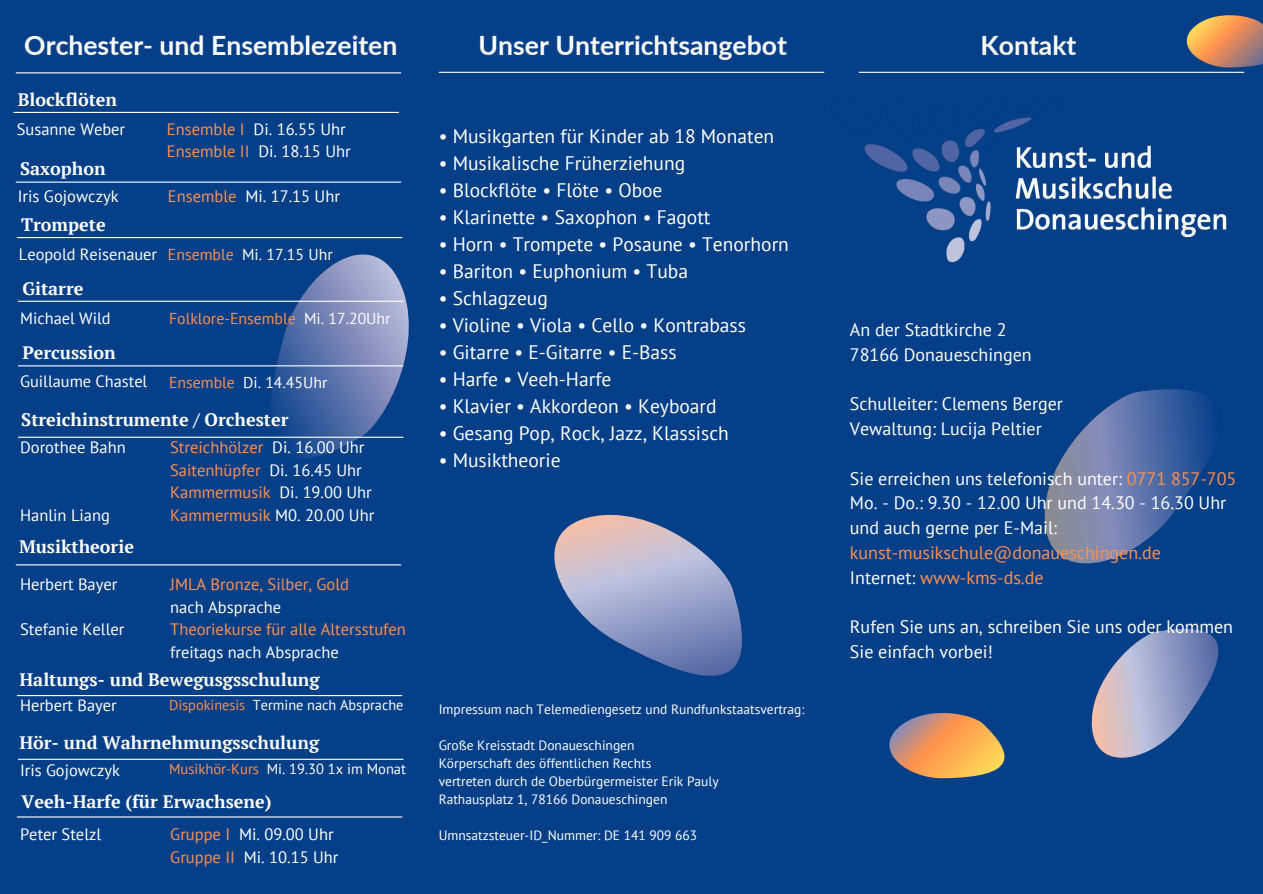
<style>
.page{position:relative;width:1263px;height:894px;background:#fff}
.page>*{position:absolute;margin:0;border:0;box-sizing:border-box;transform-origin:0 0}
.t1{font:700 26.55px "Lato";color:#fff}
.t2{font:19.5px "PT Sans";color:#fff}
.t3{font:18px/24.8px "PT Sans";color:#fff}
.t4{font:700 18px "PT Serif";color:#fff}
.t5{font:18px "PT Sans";color:#ff914d}
.t6{font:16.5px "PT Sans";color:#fff}
.t7{font:16.5px/22.5px "PT Sans";color:#ff914d}
.t8{font:16.35px "PT Sans";color:#fff}
.t9{font:15.75px "PT Sans";color:#fff}
.t10{font:15.75px "PT Sans";color:#ff914d}
.t11{font:14.55px "PT Sans";color:#fff}
.t12{font:14.25px "PT Sans";color:#fff}
.t13{font:13.5px "PT Sans";color:#fff}
.s1{color:#ff914d}
.s2{color:#fff}
</style>
<div class="page">
<div style="left:0;top:0;width:1263px;height:893px;background:#043f88"></div>
<svg style="left:554px;top:514px;width:188px;height:162px"></svg>
<svg style="left:1091px;top:629px;width:128px;height:129px"></svg>
<svg style="left:889px;top:713px;width:116px;height:66px"></svg>
<svg style="left:168px;top:237px;width:241px;height:222px"></svg>
<hr style="left:16px;top:72px;width:385px;height:1px;background:#fff">
<hr style="left:859px;top:72px;width:385px;height:1px;background:#fff">
<hr style="left:439px;top:72px;width:385px;height:1px;background:#fff">
<hr style="left:14px;top:112px;width:385px;height:1px;background:#fff">
<svg style="left:1044px;top:389px;width:168px;height:175px"></svg>
<svg style="left:1173px;top:15px;width:90px;height:58px"></svg>
<hr style="left:16px;top:181px;width:385px;height:2px;background:#fff">
<hr style="left:17px;top:237px;width:385px;height:1px;background:#fff">
<hr style="left:18px;top:300px;width:385px;height:2px;background:#fff">
<hr style="left:18px;top:365px;width:385px;height:1px;background:#fff">
<hr style="left:18px;top:436px;width:385px;height:1px;background:#fff">
<hr style="left:16px;top:564px;width:385px;height:1px;background:#fff">
<hr style="left:17px;top:694px;width:385px;height:2px;background:#fff">
<hr style="left:18px;top:758px;width:385px;height:1px;background:#fff">
<hr style="left:17px;top:816px;width:385px;height:1px;background:#fff">
<img style="left:864px;top:107px;width:362px;height:154px">
<p class="t1" style="left:24px;top:28px;width:375px">Orchester- und Ensemblezeiten</p>
<p class="t1" style="left:479px;top:28px;width:310px">Unser Unterrichtsangebot</p>
<p class="t1" style="left:981px;top:28px;width:97px">Kontakt</p>
<p class="t4" style="left:18px;top:87px;width:101px">Blockflöten</p>
<p class="t6" style="left:17px;top:118px;width:110px">Susanne Weber</p>
<p class="t6" style="left:167px;top:118px;width:180px"><span class="s1">Ensemble I</span> Di. 16.55 Uhr</p>
<p class="t6" style="left:167px;top:140px;width:185px"><span class="s1">Ensemble II</span> Di. 18.15 Uhr</p>
<p class="t4" style="left:20px;top:157px;width:87px">Saxophon</p>
<p class="t4" style="left:21px;top:212px;width:86px">Trompete</p>
<p class="t6" style="left:18px;top:185px;width:102px">Iris Gojowczyk</p>
<p class="t6" style="left:168px;top:185px;width:174px"><span class="s1">Ensemble</span> Mi. 17.15 Uhr</p>
<p class="t8" style="left:19px;top:243px;width:140px">Leopold Reisenauer</p>
<p class="t9" style="left:168px;top:244px;width:166px"><span class="s1">Ensemble</span> Mi. 17.15 Uhr</p>
<p class="t4" style="left:22px;top:276px;width:63px">Gitarre</p>
<p class="t8" style="left:20px;top:307px;width:92px">Michael Wild</p>
<p class="t10" style="left:169px;top:308px;width:223px">Folklore-Ensemble <span class="s2">Mi. 17.20Uhr</span></p>
<p class="t4" style="left:22px;top:340px;width:95px">Percussion</p>
<p class="t8" style="left:20px;top:370px;width:129px">Guillaume Chastel</p>
<p class="t9" style="left:169px;top:371px;width:160px"><span class="s1">Ensemble</span> Di. 14.45Uhr</p>
<p class="t4" style="left:21px;top:407px;width:269px">Streichinstrumente / Orchester</p>
<p class="t6" style="left:20px;top:436px;width:107px">Dorothee Bahn</p>
<p class="t6" style="left:20px;top:503px;width:91px">Hanlin Liang</p>
<p class="t4" style="left:19px;top:534px;width:116px">Musiktheorie</p>
<p class="t6" style="left:20px;top:573px;width:99px">Herbert Bayer</p>
<p class="t6" style="left:20px;top:618px;width:106px">Stefanie Keller</p>
<p class="t7" style="left:170px;top:435px;width:196px">Streichhölzer <span class="s2">Di. 16.00 Uhr</span></p>
<p class="t7" style="left:170px;top:458px;width:193px">Saitenhüpfer <span class="s2">Di. 16.45 Uhr</span></p>
<p class="t7" style="left:170px;top:480px;width:203px">Kammermusik <span class="s2">Di. 19.00 Uhr</span></p>
<p class="t7" style="left:170px;top:503px;width:206px">Kammermusik <span class="s2">M0. 20.00 Uhr</span></p>
<p class="t7" style="left:170px;top:572px;width:180px">JMLA Bronze, Silber, Gold</p>
<p class="t6" style="left:170px;top:595px;width:113px">nach Absprache</p>
<p class="t7" style="left:170px;top:617px;width:237px">Theoriekurse für alle Altersstufen <span class="s2">freitags nach Absprache</span></p>
<p class="t4" style="left:19px;top:666px;width:302px">Haltungs- und Bewegusgsschulung</p>
<p class="t8" style="left:20px;top:694px;width:98px">Herbert Bayer</p>
<p class="t12" style="left:169px;top:695px;width:236px"><span class="s1">Dispokinesis</span> Termine nach Absprache</p>
<p class="t4" style="left:19px;top:730px;width:301px">Hör- und Wahrnehmungsschulung</p>
<p class="t8" style="left:20px;top:758px;width:101px">Iris Gojowczyk</p>
<p class="t11" style="left:169px;top:759px;width:238px"><span class="s1">Musikhör-Kurs</span> Mi. 19.30 1x im Monat</p>
<p class="t4" style="left:21px;top:789px;width:252px">Veeh-Harfe (für Erwachsene)</p>
<p class="t6" style="left:20px;top:823px;width:83px">Peter Stelzl</p>
<p class="t6" style="left:170px;top:823px;width:165px"><span class="s1">Gruppe I</span> Mi. 09.00 Uhr</p>
<p class="t6" style="left:170px;top:845px;width:170px"><span class="s1">Gruppe II</span> Mi. 10.15 Uhr</p>
<p class="t2" style="left:439px;top:123px;width:337px">• Musikgarten für Kinder ab 18 Monaten</p>
<p class="t2" style="left:439px;top:150px;width:248px">• Musikalische Früherziehung</p>
<p class="t2" style="left:439px;top:177px;width:225px">• Blockflöte • Flöte • Oboe</p>
<p class="t2" style="left:439px;top:204px;width:273px">• Klarinette • Saxophon • Fagott</p>
<p class="t2" style="left:439px;top:231px;width:352px">• Horn • Trompete • Posaune • Tenorhorn</p>
<p class="t2" style="left:439px;top:258px;width:251px">• Bariton • Euphonium • Tuba</p>
<p class="t2" style="left:439px;top:285px;width:111px">• Schlagzeug</p>
<p class="t2" style="left:439px;top:312px;width:309px">• Violine • Viola • Cello • Kontrabass</p>
<p class="t2" style="left:439px;top:339px;width:239px">• Gitarre • E-Gitarre • E-Bass</p>
<p class="t2" style="left:439px;top:366px;width:174px">• Harfe • Veeh-Harfe</p>
<p class="t2" style="left:439px;top:393px;width:280px">• Klavier • Akkordeon • Keyboard</p>
<p class="t2" style="left:439px;top:420px;width:292px">• Gesang Pop, Rock, Jazz, Klassisch</p>
<p class="t2" style="left:439px;top:447px;width:124px">• Musiktheorie</p>
<p class="t13" style="left:439px;top:700px;width:367px">Impressum nach Telemediengesetz und Rundfunkstaatsvertrag:</p>
<p class="t13" style="left:439px;top:736px;width:197px">Große Kreisstadt Donaueschingen</p>
<p class="t13" style="left:439px;top:754px;width:214px">Körperschaft des öffentlichen Rechts</p>
<p class="t13" style="left:439px;top:772px;width:282px">vertreten durch de Oberbürgermeister Erik Pauly</p>
<p class="t13" style="left:439px;top:790px;width:230px">Rathausplatz 1, 78166 Donaueschingen</p>
<p class="t13" style="left:439px;top:825px;width:260px">Umnsatzsteuer-ID_Nummer: DE 141 909 663</p>
<p class="t3" style="left:850px;top:317px;width:158px">An der Stadtkirche 2</p>
<p class="t3" style="left:850px;top:341px;width:183px">78166 Donaueschingen</p>
<p class="t3" style="left:850px;top:391px;width:215px">Schulleiter: Clemens Berger</p>
<p class="t3" style="left:850px;top:416px;width:193px">Vewaltung: Lucija Peltier</p>
<p class="t3" style="left:850px;top:465px;width:388px">Sie erreichen uns telefonisch unter: <span class="s1">0771 857-705</span></p>
<p class="t3" style="left:850px;top:490px;width:378px">Mo. - Do.: 9.30 - 12.00 Uhr und 14.30 - 16.30 Uhr</p>
<p class="t3" style="left:850px;top:515px;width:209px">und auch gerne per E-Mail:</p>
<p class="t5" style="left:850px;top:540px;width:312px">kunst-musikschule@donaueschingen.de</p>
<p class="t5" style="left:850px;top:565px;width:195px"><span class="s2">Internet:</span> www-kms-ds.de</p>
<p class="t3" style="left:850px;top:614px;width:385px">Rufen Sie uns an, schreiben Sie uns oder kommen<br>Sie einfach vorbei!</p>
</div>
